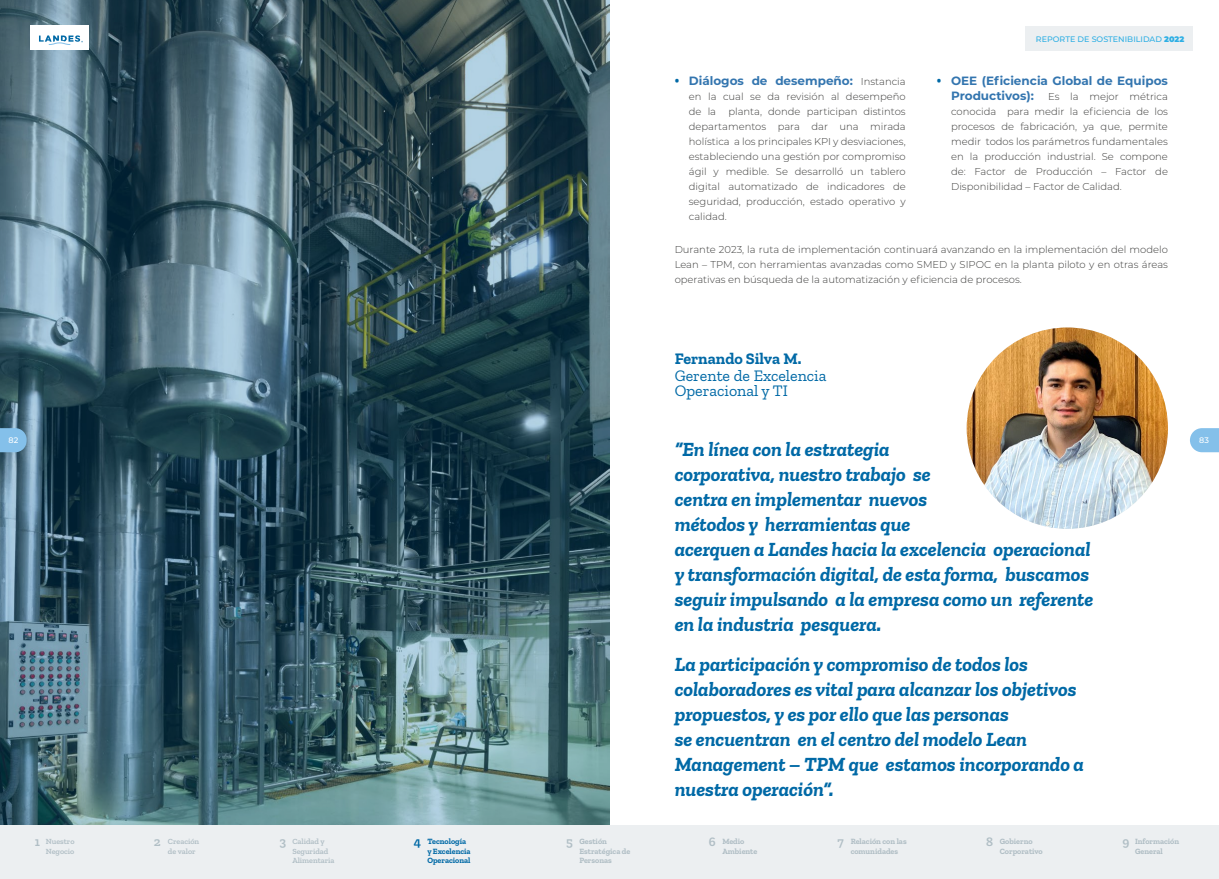
<style>
.page{position:relative;width:1219px;height:879px;background:#fff}
.page>*{position:absolute;margin:0;border:0;box-sizing:border-box;transform-origin:0 0}
.t1{font:italic 700 20px/25px "Zilla Slab";color:#0069a6}
.t2{font:16px/15px "Zilla Slab";color:#0069a6}
.t3{font:700 16px "Zilla Slab";color:#0069a6}
.t4{font:600 13px "Zilla Slab";color:#b0bec5}
.t5{font:600 13px "Zilla Slab";color:#0069a6}
.t6{font:700 12px "Montserrat";color:#3375af}
.t7{font:300 10px/15px "Montserrat";color:#3c3c3b;text-align:justify}
.t8{font:700 8px/9.6px "Zilla Slab";color:#b0bec5}
.t9{font:600 8px/9.6px "Zilla Slab";color:#b0bec5}
.t10{font:700 8px/9.6px "Zilla Slab";color:#0069a6}
.t11{font:500 8px "Montserrat";color:#2eafe4}
.t12{font:500 8px "Montserrat";color:#fff}
.s1{font-family:"Open Sans";color:#0069a6}
.s2{font-weight:300;font-size:10px;color:#3c3c3b}
.s3{font-weight:900}
.s4{font-weight:700;font-size:12px;color:#3375af}
</style>
<div class="page">
<svg style="left:0;top:0;width:609px;height:825px;background:#40606c"></svg>
<img style="left:967px;top:327px;width:201px;height:202px;border-radius:101px">
<div style="left:31px;top:26px;width:58px;height:24px;background:#fff"></div>
<svg style="left:39px;top:35px;width:44px;height:10px"></svg>
<div style="left:1025px;top:26px;width:168px;height:24px;background:#eceff1"></div>
<div style="left:0;top:825px;width:1219px;height:54px;background:#eceff1"></div>
<svg style="left:0;top:428px;width:27px;height:24px"></svg>
<svg style="left:1190px;top:428px;width:29px;height:24px"></svg>
<p class="t6" style="left:675px;top:72px;width:233px"><span class="s1">•</span> Diálogos de desempeño: <span class="s2">Instancia</span></p>
<p class="t7" style="left:689px;top:89px;width:218px">en la cual se da revisión al desempeño de la planta, donde participan distintos departamentos para dar una mirada holística a los principales KPI y desviaciones, estableciendo una gestión por compromiso ágil y medible. Se desarrolló un tablero digital automatizado de indicadores de seguridad, producción, estado operativo y calidad.</p>
<p class="t11" style="left:1036px;top:34px;width:150px">REPORTE DE SOSTENIBILIDAD <span class="s3">2022</span></p>
<p class="t6" style="left:937px;top:72px;width:233px"><span class="s1">•</span> OEE (Eficiencia Global de Equipos</p>
<p class="t7" style="left:951px;top:89px;width:218px"><span class="s4">Productivos):</span> Es la mejor métrica conocida para medir la eficiencia de los procesos de fabricación, ya que, permite medir todos los parámetros fundamentales en la producción industrial. Se compone de: Factor de Producción – Factor de Disponibilidad – Factor de Calidad.</p>
<p class="t7" style="left:675px;top:241px;width:495px">Durante 2023, la ruta de implementación continuará avanzando en la implementación del modelo Lean – TPM, con herramientas avanzadas como SMED y SIPOC en la planta piloto y en otras áreas operativas en búsqueda de la automatización y eficiencia de procesos.</p>
<h2 class="t3" style="left:675px;top:349px;width:128px">Fernando Silva M.</h2>
<h2 class="t2" style="left:675px;top:369px;width:153px">Gerente de Excelencia<br>Operacional y TI</h2>
<p class="t12" style="left:9px;top:435px;width:11px">82</p>
<p class="t12" style="left:1199px;top:435px;width:11px">83</p>
<p class="t1" style="left:675px;top:437px;width:420px">“En línea con la estrategia<br>corporativa, nuestro trabajo se<br>centra en implementar nuevos<br>métodos y herramientas que<br>acerquen a Landes hacia la excelencia operacional y transformación digital, de esta forma, buscamos seguir impulsando a la empresa como un referente en la industria pesquera.</p>
<p class="t1" style="left:675px;top:652px;width:411px">La participación y compromiso de todos los colaboradores es vital para alcanzar los objetivos propuestos, y es por ello que las personas<br>se encuentran en el centro del modelo Lean Management – TPM que estamos incorporando a nuestra operación”.</p>
<h3 class="t4" style="left:709px;top:834px;width:8px">6</h3>
<p class="t8" style="left:851px;top:837px;width:58px">Relación con las comunidades</p>
<h3 class="t4" style="left:986px;top:834px;width:9px">8</h3>
<p class="t8" style="left:1135px;top:837px;width:46px">Información<br>General</p>
<h3 class="t4" style="left:35px;top:834px;width:7px">1</h3>
<p class="t8" style="left:579px;top:837px;width:52px">Gestión<br>Estratégica de<br>Personas</p>
<h3 class="t4" style="left:279px;top:834px;width:8px">3</h3>
<p class="t10" style="left:427px;top:837px;width:45px">Tecnología y Excelencia<br>Operacional</p>
<p class="t9" style="left:168px;top:836px;width:33px">Creación</p>
<h3 class="t5" style="left:414px;top:834px;width:9px">4</h3>
<p class="t9" style="left:168px;top:846px;width:29px">de valor</p>
<p class="t9" style="left:292px;top:836px;width:44px">Calidad y<br>Seguridad<br>Alimentaria</p>
<h3 class="t4" style="left:566px;top:834px;width:8px">5</h3>
<p class="t8" style="left:722px;top:837px;width:36px">Medio<br>Ambiente</p>
<h3 class="t4" style="left:837px;top:834px;width:8px">7</h3>
<p class="t8" style="left:1000px;top:837px;width:44px">Gobierno<br>Corporativo</p>
<p class="t9" style="left:46px;top:836px;width:30px">Nuestro</p>
<h3 class="t4" style="left:154px;top:834px;width:8px">2</h3>
<p class="t9" style="left:46px;top:846px;width:30px">Negocio</p>
<h3 class="t4" style="left:1123px;top:834px;width:8px">9</h3>
</div>
